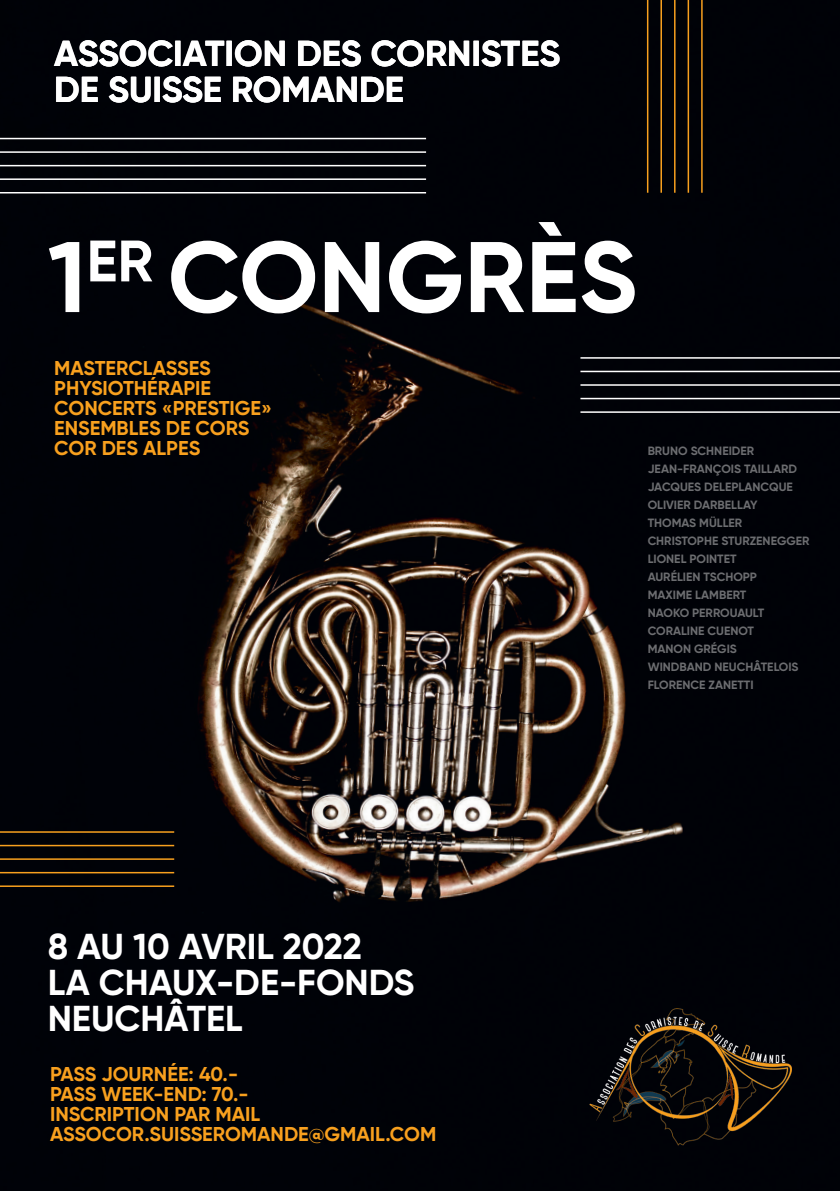
<style>
.page{position:relative;width:840px;height:1191px;background:#fff}
.page>*{position:absolute;margin:0;border:0;box-sizing:border-box;transform-origin:0 0}
.t1{font:700 100px "Gilroy";color:#fff}
.t2{font:700 36px/36px "Gilroy";color:#fff}
.t3{font:700 20px/20px "Gilroy";color:#f8a01e}
.t4{font:700 12px/18px "Gilroy";color:#6c6d70}
</style>
<div class="page">
<img style="left:0;top:0;width:839px;height:1191px">
<img style="left:582px;top:1009px;width:208px;height:136px">
<hr style="left:0;top:138px;width:426px;height:1px;background:#fff">
<hr style="left:0;top:151px;width:426px;height:2px;background:#fff">
<hr style="left:0;top:165px;width:426px;height:1px;background:#fff">
<hr style="left:0;top:178px;width:426px;height:2px;background:#fff">
<hr style="left:0;top:192px;width:426px;height:1px;background:#fff">
<hr style="left:580px;top:357px;width:259px;height:2px;background:#fff">
<hr style="left:580px;top:371px;width:259px;height:1px;background:#fff">
<hr style="left:580px;top:384px;width:259px;height:2px;background:#fff">
<hr style="left:580px;top:398px;width:259px;height:1px;background:#fff">
<hr style="left:580px;top:411px;width:259px;height:2px;background:#fff">
<hr style="left:700px;top:0;width:2px;height:193px;background:#f8a01e">
<hr style="left:687px;top:0;width:1px;height:193px;background:#f8a01e">
<hr style="left:673px;top:0;width:2px;height:193px;background:#f8a01e">
<hr style="left:660px;top:0;width:1px;height:193px;background:#f8a01e">
<hr style="left:646px;top:0;width:2px;height:193px;background:#f8a01e">
<hr style="left:0;top:885px;width:174px;height:2px;background:#f8a01e">
<hr style="left:0;top:872px;width:174px;height:1px;background:#f8a01e">
<hr style="left:0;top:858px;width:174px;height:2px;background:#f8a01e">
<hr style="left:0;top:845px;width:174px;height:1px;background:#f8a01e">
<hr style="left:0;top:831px;width:174px;height:1px;background:#f8a01e">
<h2 class="t2" style="left:54px;top:35px;width:507px">ASSOCIATION DES CORNISTES<br>DE SUISSE ROMANDE</h2>
<h1 class="t1" style="left:48px;top:214px;width:590px">1<sup>ER</sup> CONGRÈS</h1>
<h3 class="t3" style="left:54px;top:358px;width:219px">MASTERCLASSES<br>PHYSIOTHÉRAPIE<br>CONCERTS «PRESTIGE»<br>ENSEMBLES DE CORS<br>COR DES ALPES</h3>
<p class="t4" style="left:647px;top:441px;width:163px">BRUNO SCHNEIDER<br>JEAN-FRANÇOIS TAILLARD<br>JACQUES DELEPLANCQUE<br>OLIVIER DARBELLAY<br>THOMAS MÜLLER<br>CHRISTOPHE STURZENEGGER<br>LIONEL POINTET<br>AURÉLIEN TSCHOPP<br>MAXIME LAMBERT<br>NAOKO PERROUAULT<br>CORALINE CUENOT<br>MANON GRÉGIS<br>WINDBAND NEUCHÂTELOIS<br>FLORENCE ZANETTI</p>
<h2 class="t2" style="left:48px;top:927px;width:368px">8 AU 10 AVRIL 2022<br>LA CHAUX-DE-FONDS<br>NEUCHÂTEL</h2>
<h3 class="t3" style="left:50px;top:1063px;width:387px">PASS JOURNÉE: 40.-<br>PASS WEEK-END: 70.-<br>INSCRIPTION PAR MAIL<br>ASSOCOR.SUISSEROMANDE@GMAIL.COM</h3>
</div>
